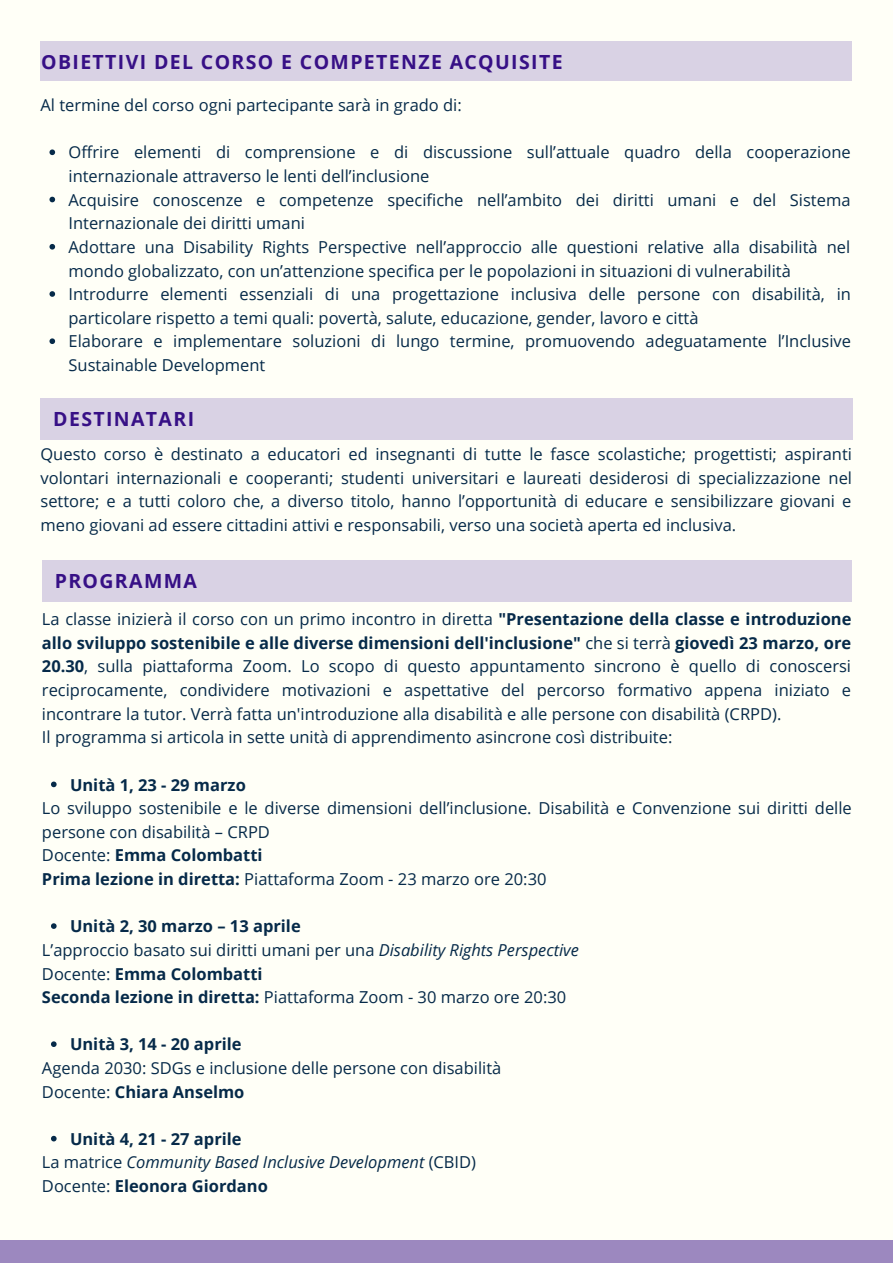
<style>
.page{position:relative;width:893px;height:1264px;background:#fff}
.page>*{position:absolute;margin:0;border:0;box-sizing:border-box;transform-origin:0 0}
.t1{font:700 19.5px "Open Sans";letter-spacing:.07em;color:#371086}
.t2{font:16.5px/23.5px "Open Sans";color:#062a49}
.t3{font:700 16.5px "Open Sans";color:#062a49}
.t4{font:italic 16.5px/23.5px "Open Sans";color:#062a49}
.s1{font-weight:700}
.s2{font-style:italic}
.s3{font-style:normal}
.s4{font-weight:700;font-style:normal}
</style>
<div class="page">
<div style="left:0;top:0;width:892px;height:1262px;background:#fffff7"></div>
<div style="left:0;top:1239px;width:892px;height:23px;background:#9c88bf"></div>
<svg style="left:49px;top:149px;width:6px;height:6px"></svg>
<svg style="left:49px;top:197px;width:6px;height:5px"></svg>
<svg style="left:49px;top:244px;width:6px;height:5px"></svg>
<svg style="left:49px;top:291px;width:6px;height:6px"></svg>
<svg style="left:49px;top:338px;width:6px;height:6px"></svg>
<div style="left:40px;top:41px;width:811px;height:40px;background:#d9d2e4"></div>
<div style="left:40px;top:398px;width:812px;height:42px;background:#d9d2e4"></div>
<div style="left:42px;top:560px;width:809px;height:41px;background:#d9d2e4"></div>
<svg style="left:51px;top:781px;width:6px;height:6px"></svg>
<svg style="left:51px;top:923px;width:6px;height:5px"></svg>
<svg style="left:51px;top:1041px;width:6px;height:5px"></svg>
<svg style="left:51px;top:1135px;width:6px;height:6px"></svg>
<p class="t1" style="left:41px;top:48px;width:523px">OBIETTIVI DEL CORSO E COMPETENZE ACQUISITE</p>
<p class="t2" style="left:40px;top:93px;width:423px">Al termine del corso ogni partecipante sarà in grado di:</p>
<p class="t2" style="left:68px;top:140px;width:784px">Offrire elementi di comprensione e di discussione sull’attuale quadro della cooperazione internazionale attraverso le lenti dell’inclusione<br>Acquisire conoscenze e competenze specifiche nell’ambito dei diritti umani e del Sistema Internazionale dei diritti umani<br>Adottare una Disability Rights Perspective nell’approccio alle questioni relative alla disabilità nel mondo globalizzato, con un’attenzione specifica per le popolazioni in situazioni di vulnerabilità Introdurre elementi essenziali di una progettazione inclusiva delle persone con disabilità, in particolare rispetto a temi quali: povertà, salute, educazione, gender, lavoro e città<br>Elaborare e implementare soluzioni di lungo termine, promuovendo adeguatamente l’Inclusive Sustainable Development</p>
<p class="t1" style="left:53px;top:405px;width:142px">DESTINATARI</p>
<p class="t2" style="left:40px;top:442px;width:813px;text-align:justify">Questo corso è destinato a educatori ed insegnanti di tutte le fasce scolastiche; progettisti; aspiranti volontari internazionali e cooperanti; studenti universitari e laureati desiderosi di specializzazione nel settore; e a tutti coloro che, a diverso titolo, hanno l’opportunità di educare e sensibilizzare giovani e meno giovani ad essere cittadini attivi e responsabili, verso una società aperta ed inclusiva.</p>
<p class="t1" style="left:55px;top:567px;width:144px">PROGRAMMA</p>
<p class="t2" style="left:42px;top:607px;width:810px">La classe inizierà il corso con un primo incontro in diretta <span class="s1">"Presentazione della classe e introduzione allo sviluppo sostenibile e alle diverse dimensioni dell'inclusione"</span> che si terrà <span class="s1">giovedì 23 marzo, ore 20.30</span>, sulla piattaforma Zoom. Lo scopo di questo appuntamento sincrono è quello di conoscersi reciprocamente, condividere motivazioni e aspettative del percorso formativo appena iniziato e incontrare la tutor. Verrà fatta un'introduzione alla disabilità e alle persone con disabilità (CRPD).<br>Il programma si articola in sette unità di apprendimento asincrone così distribuite:</p>
<p class="t3" style="left:70px;top:773px;width:177px">Unità 1, 23 - 29 marzo</p>
<p class="t2" style="left:42px;top:796px;width:811px">Lo sviluppo sostenibile e le diverse dimensioni dell’inclusione. Disabilità e Convenzione sui diritti delle persone con disabilità – CRPD<br>Docente: <span class="s1">Emma Colombatti<br>Prima lezione in diretta:</span> Piattaforma Zoom - 23 marzo ore 20:30</p>
<p class="t3" style="left:70px;top:914px;width:232px">Unità 2, 30 marzo – 13 aprile</p>
<p class="t2" style="left:42px;top:937px;width:538px">L’approccio basato sui diritti umani per una <span class="s2">Disability Rights Perspective<br></span>Docente: <span class="s1">Emma Colombatti<br>Seconda lezione in diretta:</span> Piattaforma Zoom - 30 marzo ore 20:30</p>
<p class="t3" style="left:70px;top:1032px;width:173px">Unità 3, 14 - 20 aprile</p>
<p class="t2" style="left:42px;top:1055px;width:461px">Agenda 2030: SDGs e inclusione delle persone con disabilità<br>Docente: <span class="s1">Chiara Anselmo</span></p>
<p class="t3" style="left:70px;top:1127px;width:173px">Unità 4, 21 - 27 aprile</p>
<p class="t4" style="left:42px;top:1150px;width:435px"><span class="s3">La matrice</span> Community Based Inclusive Development <span class="s3">(CBID)<br>Docente:</span> <span class="s4">Eleonora Giordano</span></p>
</div>
